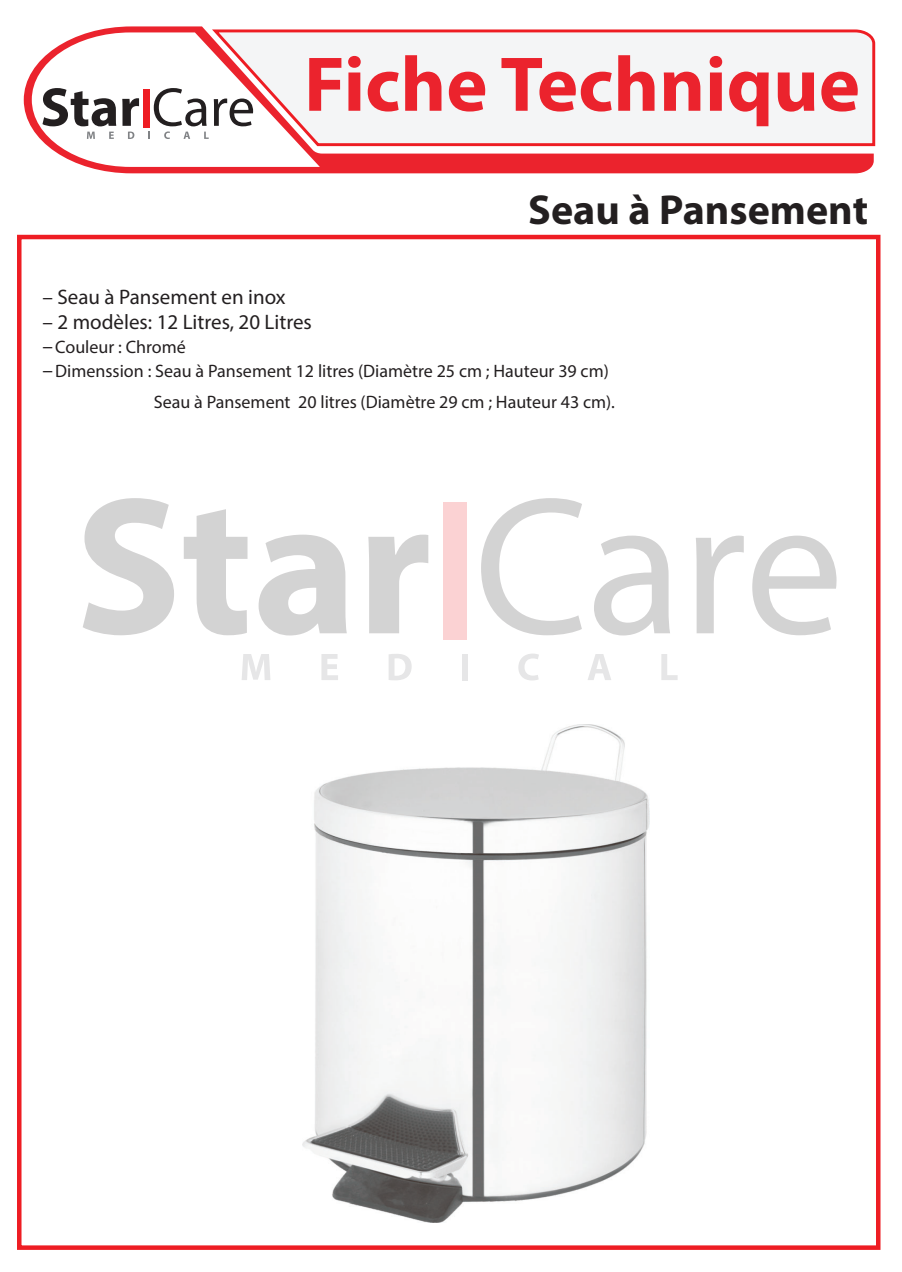
<style>
.page{position:relative;width:902px;height:1272px;background:#fff}
.page>*{position:absolute;margin:0;border:0;box-sizing:border-box;transform-origin:0 0}
.t1{font:700 78.15px "Myriad Pro";color:#eb232d}
.t2{font:700 42px "Myriad Pro";color:#231f20}
.t3{font:21px "Myriad Pro";color:#231f20}
.t4{font:18px/24px "Myriad Pro";color:#231f20}
.s1{font-size:21px}
</style>
<div class="page">
<svg style="left:83px;top:498px;width:91px;height:137px"></svg>
<svg style="left:184px;top:509px;width:63px;height:126px"></svg>
<svg style="left:258px;top:534px;width:89px;height:101px"></svg>
<svg style="left:368px;top:534px;width:60px;height:99px"></svg>
<svg style="left:481px;top:498px;width:101px;height:137px"></svg>
<svg style="left:594px;top:535px;width:76px;height:100px"></svg>
<svg style="left:696px;top:535px;width:47px;height:98px"></svg>
<svg style="left:752px;top:535px;width:84px;height:100px"></svg>
<div style="left:443px;top:502px;width:23px;height:137px;background:#fbd2d3"></div>
<svg style="left:242px;top:654px;width:28px;height:26px"></svg>
<svg style="left:321px;top:654px;width:17px;height:26px"></svg>
<svg style="left:389px;top:654px;width:22px;height:26px"></svg>
<div style="left:462px;top:654px;width:6px;height:26px;background:#e6e6e7"></div>
<svg style="left:518px;top:653px;width:21px;height:27px"></svg>
<svg style="left:588px;top:654px;width:23px;height:26px"></svg>
<svg style="left:661px;top:654px;width:16px;height:26px"></svg>
<div style="left:17px;top:235px;width:863px;height:1014px;border:4px solid #ee1d23"></div>
<svg style="left:24px;top:26px;width:849px;height:147px;fill:#f4f5f6"></svg>
<svg style="left:32px;top:32px;width:288px;height:135px"></svg>
<img style="left:303px;top:724px;width:346px;height:498px">
<h1 class="t1" style="left:304px;top:33px;width:557px">Fiche Technique</h1>
<h2 class="t2" style="left:528px;top:182px;width:341px">Seau à Pansement</h2>
<p class="t3" style="left:42px;top:283px;width:245px">– Seau à Pansement en inox</p>
<p class="t3" style="left:42px;top:309px;width:271px">– 2 modèles: 12 Litres, 20 Litres</p>
<p class="t4" style="left:55px;top:335px;width:555px;text-indent:-13px"><span class="s1">–</span>Couleur : Chromé<br>Dimenssion : Seau à Pansement 12 litres (Diamètre 25 cm ; Hauteur 39 cm)</p>
<p class="t3" style="left:42px;top:357px;width:12px">–</p>
<p class="t4" style="left:154px;top:390px;width:462px">Seau à Pansement 20 litres (Diamètre 29 cm ; Hauteur 43 cm).</p>
</div>
